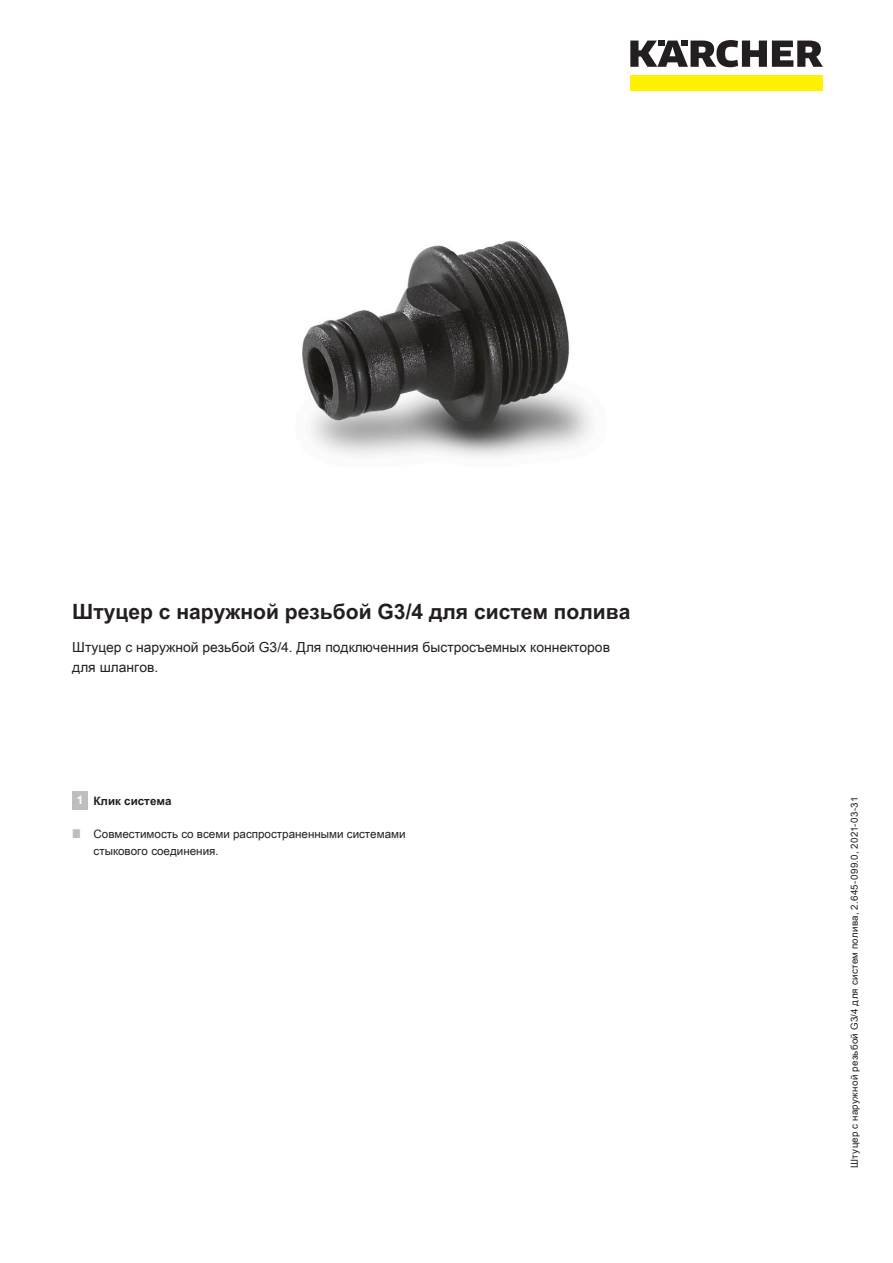
<style>
.page{position:relative;width:893px;height:1263px;background:#fff}
.page>*{position:absolute;margin:0;border:0;box-sizing:border-box;transform-origin:0 0}
.t1{font:700 21px "Arial Unicode MS";color:#231f20}
.t2{font:13.8px/19.5px "Arial Unicode MS";color:#231f20}
.t3{font:11.7px/17.2px "Arial Unicode MS";color:#231f20}
.t4{font:700 11.7px "Arial Unicode MS";color:#231f20}
.t5{font:9.75px "Arial Unicode MS";letter-spacing:.03em;color:#231f20}
.s1{color:#fff}
</style>
<div class="page">
<div style="left:630px;top:75px;width:193px;height:16px;background:#fff200"></div>
<svg style="left:630px;top:40px;width:193px;height:27px"></svg>
<img style="left:302px;top:240px;width:289px;height:217px">
<div style="left:72px;top:791px;width:16px;height:19px;background:#bcbec0"></div>
<h1 class="t1" style="left:72px;top:596px;width:560px">Штуцер с наружной резьбой G3/4 для систем полива</h1>
<p class="t2" style="left:72px;top:637px;width:539px">Штуцер с наружной резьбой G3/4. Для подключенния быстросъемных коннекторов для шлангов.</p>
<p class="t4" style="left:77px;top:792px;width:96px"><span class="s1">1</span> Клик система</p>
<p class="t3" style="left:94px;top:825px;width:314px">Совместимость со всеми распространенными системами стыкового соединения.</p>
<p class="t5" style="left:847px;top:1168px;width:372px;rotate:-90deg">Штуцер с наружной резьбой G3/4 для систем полива, 2.645-099.0, 2021-03-31</p>
</div>
